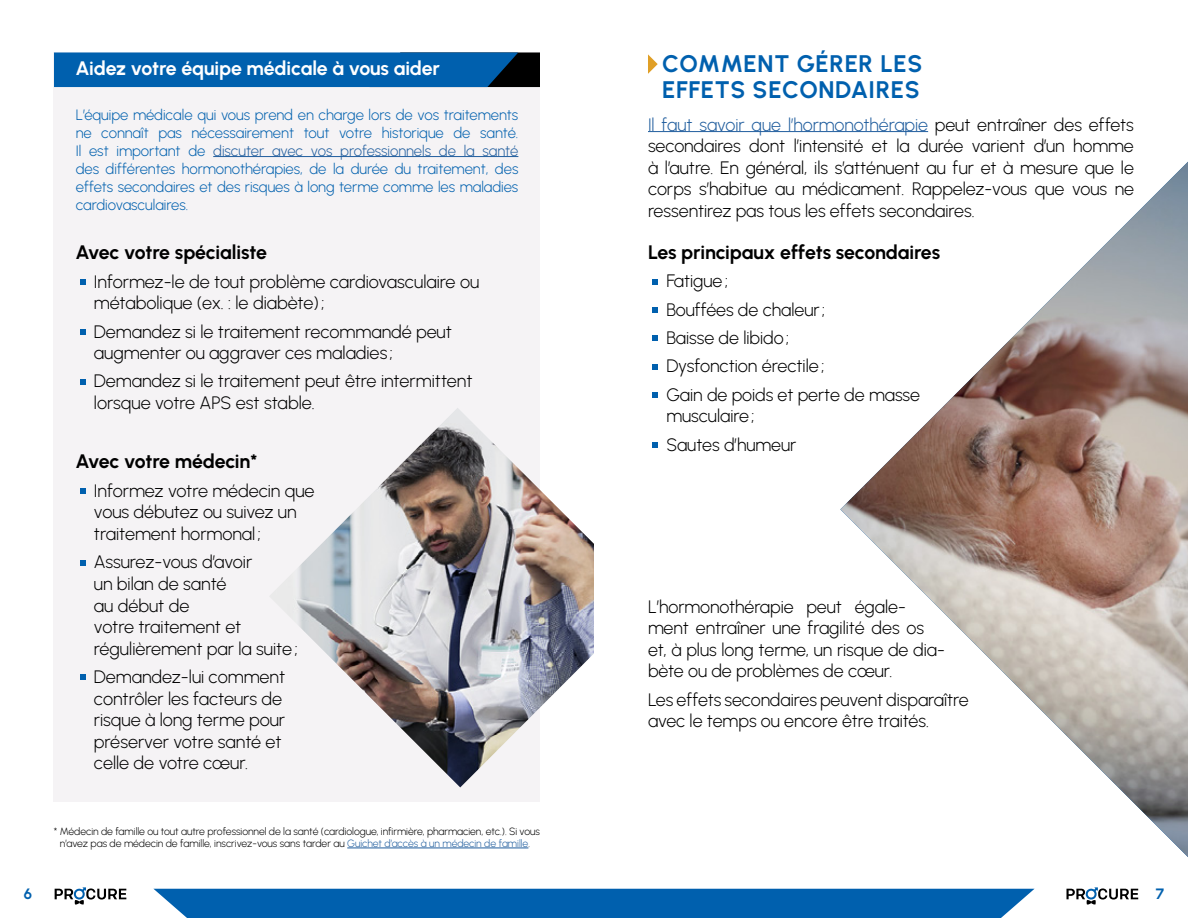
<style>
.page{position:relative;width:1188px;height:918px;background:#fff}
.page>*{position:absolute;margin:0;border:0;box-sizing:border-box;transform-origin:0 0}
.t1{font:700 24px/25.5px "Urbanist";letter-spacing:.03em;color:#0060ae}
.t2{font:700 19.5px "Urbanist";letter-spacing:-.01em;color:#000}
.t3{font:700 19.5px "Urbanist";letter-spacing:-.01em;color:#fff}
.t4{font:300 18px/21.6px "Urbanist";letter-spacing:-.005em;color:#000}
.t5{font:300 15px/18px "Urbanist";color:#0060ae;text-align:justify}
.t6{font:700 15px "Urbanist";color:#0060ae}
.t7{font:300 10.5px/12.6px "Urbanist";letter-spacing:-.005em;color:#000;text-align:center}
.s1{color:#215e9e}
</style>
<div class="page">
<div style="left:154px;top:889px;width:880px;height:29px;background:#0060ae"></div>
<svg style="left:1066px;top:887px;width:72px;height:18px"></svg>
<svg style="left:55px;top:887px;width:71px;height:18px"></svg>
<div style="left:54px;top:52px;width:486px;height:750px;background:#f5f3f5"></div>
<hr style="left:347px;top:848px;width:181px;height:1px;background:#215e9e">
<svg style="left:648px;top:54px;width:10px;height:20px"></svg>
<hr style="left:648px;top:131px;width:280px;height:1px;background:#215e9e">
<svg style="left:652px;top:279px;width:6px;height:5px"></svg>
<svg style="left:652px;top:307px;width:6px;height:6px"></svg>
<svg style="left:652px;top:336px;width:6px;height:5px"></svg>
<svg style="left:652px;top:364px;width:6px;height:5px"></svg>
<svg style="left:652px;top:392px;width:6px;height:6px"></svg>
<svg style="left:652px;top:442px;width:6px;height:6px"></svg>
<svg style="left:80px;top:279px;width:5px;height:6px"></svg>
<svg style="left:80px;top:329px;width:5px;height:6px"></svg>
<svg style="left:80px;top:379px;width:5px;height:5px"></svg>
<hr style="left:213px;top:156px;width:305px;height:1px;background:#215e9e">
<svg style="left:54px;top:52px;width:486px;height:35px;background:#035aa1"></svg>
<img style="left:840px;top:162px;width:348px;height:695px">
<img style="left:270px;top:408px;width:324px;height:379px">
<svg style="left:80px;top:488px;width:5px;height:6px"></svg>
<svg style="left:80px;top:560px;width:5px;height:5px"></svg>
<svg style="left:80px;top:675px;width:5px;height:5px"></svg>
<p class="t3" style="left:76px;top:56px;width:366px">Aidez votre équipe médicale à vous aider</p>
<p class="t5" style="left:76px;top:105px;width:444px">L’équipe médicale qui vous prend en charge lors de vos traitements ne connaît pas nécessairement tout votre historique de santé.<br>Il est important de <span class="s1">discuter avec vos professionnels de la santé </span>des différentes hormonothérapies, de la durée du traitement, des effets secondaires et des risques à long terme comme les maladies cardiovasculaires.</p>
<p class="t2" style="left:76px;top:240px;width:193px">Avec votre spécialiste</p>
<p class="t4" style="left:94px;top:270px;width:387px">Informez-le de tout problème cardiovasculaire ou métabolique (ex. : le diabète);</p>
<p class="t4" style="left:94px;top:320px;width:359px">Demandez si le traitement recommandé peut augmenter ou aggraver ces maladies ;</p>
<p class="t4" style="left:94px;top:370px;width:380px">Demandez si le traitement peut être intermittent lorsque votre APS est stable.</p>
<p class="t2" style="left:76px;top:449px;width:183px">Avec votre médecin*</p>
<p class="t4" style="left:94px;top:479px;width:222px">Informez votre médecin que vous débutez ou suivez un traitement hormonal ;</p>
<p class="t4" style="left:94px;top:551px;width:205px">Assurez-vous d’avoir<br>un bilan de santé<br>au début de<br>votre traitement et régulièrement par la suite;</p>
<p class="t4" style="left:94px;top:666px;width:193px">Demandez-lui comment contrôler les facteurs de risque à long terme pour préserver votre santé et celle de votre cœur.</p>
<p class="t7" style="left:54px;top:825px;width:488px">* Médecin de famille ou tout autre professionnel de la santé (cardiologue, infirmière, pharmacien, etc.). Si vous n’avez pas de médecin de famille, inscrivez-vous sans tarder au <span class="s1">Guichet d’accès à un médecin de famille</span>.</p>
<h1 class="t1" style="left:662px;top:50px;width:262px">COMMENT GÉRER LES<br>EFFETS SECONDAIRES</h1>
<p class="t4" style="left:648px;top:113px;width:487px;text-align:justify"><span class="s1">Il faut savoir que l’hormonothérapie</span> peut entraîner des effets secondaires dont l’intensité et la durée varient d’un homme à l’autre. En général, ils s’atténuent au fur et à mesure que le corps s’habitue au médicament. Rappelez-vous que vous ne ressentirez pas tous les effets secondaires.</p>
<p class="t2" style="left:648px;top:239px;width:294px">Les principaux effets secondaires</p>
<p class="t4" style="left:666px;top:266px;width:255px;line-height:28.3px">Fatigue;<br>Bouffées de chaleur;<br>Baisse de libido;<br>Dysfonction érectile;<br>Gain de poids et perte de masse</p>
<p class="t4" style="left:666px;top:401px;width:131px;line-height:28.3px">musculaire;<br>Sautes d’humeur</p>
<p class="t4" style="left:648px;top:595px;width:299px">L’hormonothérapie peut égale&shy;ment entraîner une fragilité des os et, à plus long terme, un risque de dia&shy;bète ou de problèmes de cœur.</p>
<p class="t4" style="left:648px;top:688px;width:322px">Les effets secondaires peuvent disparaître avec le temps ou encore être traités.</p>
<p class="t6" style="left:24px;top:884px;width:10px">6</p>
<p class="t6" style="left:1156px;top:884px;width:10px">7</p>
</div>
